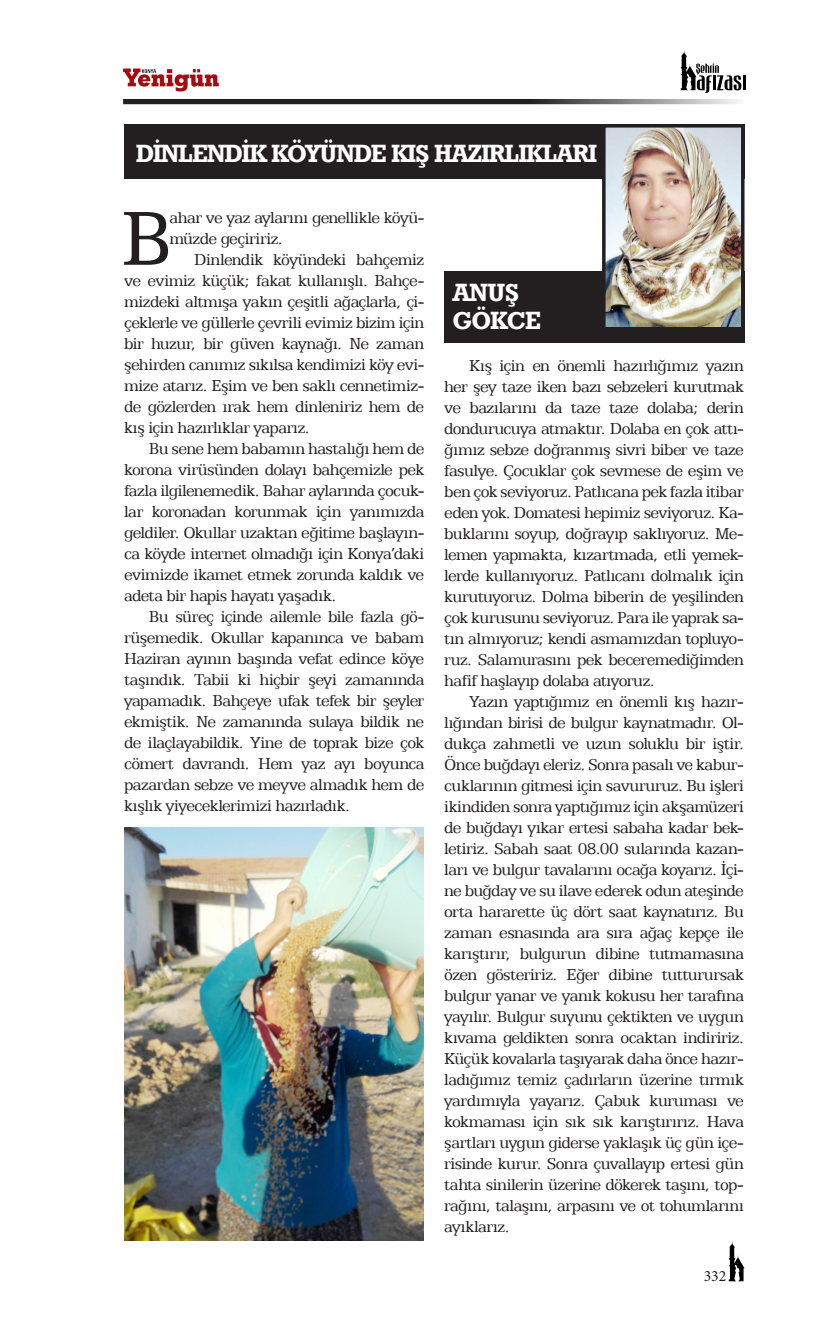
<style>
.page{position:relative;width:819px;height:1340px;background:#fff}
.page>*{position:absolute;margin:0;border:0;box-sizing:border-box;transform-origin:0 0}
.metin{font:86.1px "Egyptian 505 BT";color:#231f20}
.yatay_baslık{font:24.5px "Geometric Slab 712 BT Bold A";letter-spacing:-.03em;color:#fff}
.yatay_baslık-2{font:24.5px/28px "Geometric Slab 712 BT Bold A";letter-spacing:-.01em;color:#fff}
.metin-2{font:17.5px/21px "Egyptian 505 BT";letter-spacing:-.03em;color:#231f20;text-align:justify}
.t1{font:15.75px "Minion Pro";color:#231f20}
</style>
<div class="page">
<svg style="left:123px;top:68px;width:96px;height:23px"></svg>
<hr style="left:742px;top:76px;width:3px;height:14px;background:#000001">
<svg style="left:680px;top:50px;width:61px;height:43px"></svg>
<svg style="left:123px;top:99px;width:615px;height:5px;fill:#231f20"></svg>
<svg style="left:728px;top:1241px;width:16px;height:40px"></svg>
<div style="left:124px;top:124px;width:620px;height:55px;background:#231f20"></div>
<div style="left:444px;top:271px;width:300px;height:72px;background:#231f20"></div>
<img style="left:607px;top:129px;width:132px;height:197px">
<div style="left:602px;top:124px;width:142px;height:218px;border:4px solid #231f20"></div>
<img style="left:124px;top:827px;width:300px;height:413px">
<p class="yatay_baslık" style="left:136px;top:138px;width:462px">DİNLENDİK KÖYÜNDE KIŞ HAZIRLIKLARI</p>
<p class="metin" style="left:121px;top:188px;width:53px">B</p>
<p class="metin-2" style="left:169px;top:206px;width:256px">ahar ve yaz aylarını genellikle köyü&shy;müzde geçiririz.</p>
<p class="metin-2" style="left:124px;top:248px;width:302px;text-indent:70px">Dinlendik köyündeki bahçemiz ve evimiz küçük; fakat kullanışlı. Bahçe&shy;mizdeki altmışa yakın çeşitli ağaçlarla, çi&shy;çeklerle ve güllerle çevrili evimiz bizim için bir huzur, bir güven kaynağı. Ne zaman şehirden canımız sıkılsa kendimizi köy evi&shy;mize atarız. Eşim ve ben saklı cennetimiz&shy;de gözlerden ırak hem dinleniriz hem de kış için hazırlıklar yaparız.</p>
<p class="metin-2" style="left:124px;top:437px;width:302px;text-indent:25px">Bu sene hem babamın hastalığı hem de korona virüsünden dolayı bahçemizle pek fazla ilgilenemedik. Bahar aylarında çocuk&shy;lar koronadan korunmak için yanımızda geldiler. Okullar uzaktan eğitime başlayın&shy;ca köyde internet olmadığı için Konya’daki evimizde ikamet etmek zorunda kaldık ve adeta bir hapis hayatı yaşadık.</p>
<p class="metin-2" style="left:124px;top:605px;width:302px;text-indent:25px">Bu süreç içinde ailemle bile fazla gö&shy;rüşemedik. Okullar kapanınca ve babam Haziran ayının başında vefat edince köye taşındık. Tabii ki hiçbir şeyi zamanında yapamadık. Bahçeye ufak tefek bir şeyler ekmiştik. Ne zamanında sulaya bildik ne de ilaçlayabildik. Yine de toprak bize çok cömert davrandı. Hem yaz ayı boyunca pazardan sebze ve meyve almadık hem de kışlık yiyeceklerimizi hazırladık.</p>
<p class="yatay_baslık-2" style="left:453px;top:278px;width:90px">ANUŞ<br>GÖKCE</p>
<p class="metin-2" style="left:444px;top:355px;width:301px;text-indent:25px">Kış için en önemli hazırlığımız yazın her şey taze iken bazı sebzeleri kurutmak ve bazılarını da taze taze dolaba; derin dondurucuya atmaktır. Dolaba en çok attı&shy;ğımız sebze doğranmış sivri biber ve taze fasulye. Çocuklar çok sevmese de eşim ve ben çok seviyoruz. Patlıcana pek fazla itibar eden yok. Domatesi hepimiz seviyoruz. Ka&shy;buklarını soyup, doğrayıp saklıyoruz. Me&shy;lemen yapmakta, kızartmada, etli yemek&shy;lerde kullanıyoruz. Patlıcanı dolmalık için kurutuyoruz. Dolma biberin de yeşilinden çok kurusunu seviyoruz. Para ile yaprak sa&shy;tın almıyoruz; kendi asmamızdan topluyo&shy;ruz. Salamurasını pek beceremediğimden hafif haşlayıp dolaba atıyoruz.</p>
<p class="metin-2" style="left:444px;top:691px;width:301px;text-indent:25px">Yazın yaptığımız en önemli kış hazır&shy;lığından birisi de bulgur kaynatmadır. Ol&shy;dukça zahmetli ve uzun soluklu bir iştir.<br>Önce buğdayı eleriz. Sonra pasalı ve kabur&shy;cuklarının gitmesi için savururuz. Bu işleri ikindiden sonra yaptığımız için akşamüzeri de buğdayı yıkar ertesi sabaha kadar bek&shy;letiriz. Sabah saat 08.00 sularında kazan&shy;ları ve bulgur tavalarını ocağa koyarız. İçi&shy;ne buğday ve su ilave ederek odun ateşinde orta hararette üç dört saat kaynatırız. Bu zaman esnasında ara sıra ağaç kepçe ile karıştırır, bulgurun dibine tutmamasına özen gösteririz. Eğer dibine tutturursak bulgur yanar ve yanık kokusu her tarafına yayılır. Bulgur suyunu çektikten ve uygun kıvama geldikten sonra ocaktan indiririz.<br>Küçük kovalarla taşıyarak daha önce hazır&shy;ladığımız temiz çadırların üzerine tırmık yardımıyla yayarız. Çabuk kuruması ve kokmaması için sık sık karıştırırız. Hava şartları uygun giderse yaklaşık üç gün içe&shy;risinde kurur. Sonra çuvallayıp ertesi gün tahta sinilerin üzerine dökerek taşını, top&shy;rağını, talaşını, arpasını ve ot tohumlarını ayıklarız.</p>
<p class="t1" style="left:703px;top:1265px;width:24px">332</p>
</div>
